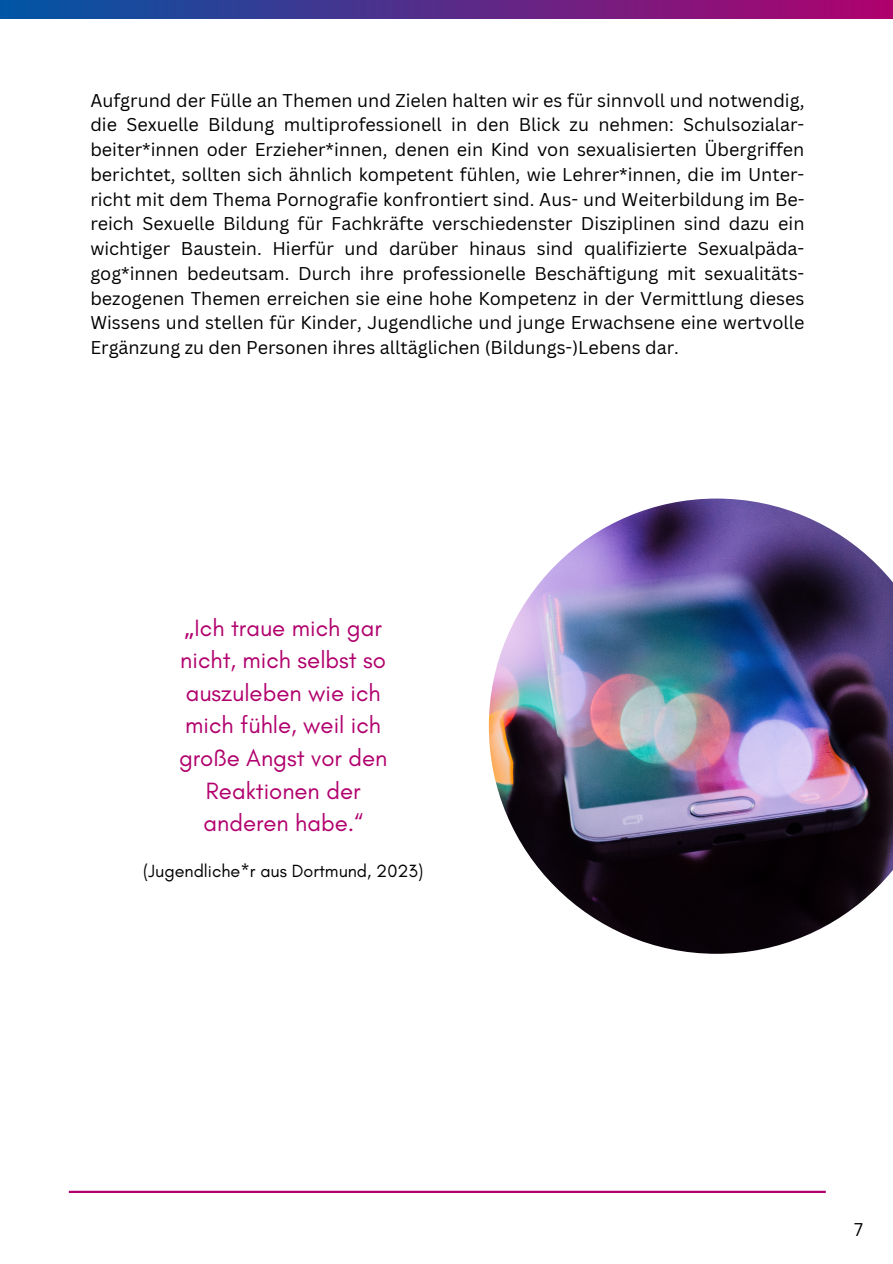
<style>
.page{position:relative;width:893px;height:1264px;background:#fff}
.page>*{position:absolute;margin:0;border:0;box-sizing:border-box;transform-origin:0 0}
.t1{font:24px/32.5px "Glacial Indifference";color:#b1006d;text-align:center}
.t2{font:18px/24.8px "Canva Sans";color:#000;text-align:justify}
.t3{font:18px "Glacial Indifference";color:#000}
.s1{font-family:"Noto Sans"}
</style>
<div class="page">
<hr style="left:69px;top:1190px;width:756px;height:2px;background:#b1006d">
<img style="left:489px;top:498px;width:403px;height:455px">
<div style="left:0;top:0;width:892px;height:19px;background:linear-gradient(to right,#0056a5,#af016d)"></div>
<p class="t2" style="left:90px;top:87px;width:715px">Aufgrund der Fülle an Themen und Zielen halten wir es für sinnvoll und notwendig, die Sexuelle Bildung multiprofessionell in den Blick zu nehmen: Schulsozialar&shy;beiter*innen oder Erzieher*innen, denen ein Kind von sexualisierten Übergriffen berichtet, sollten sich ähnlich kompetent fühlen, wie Lehrer*innen, die im Unter&shy;richt mit dem Thema Pornografie konfrontiert sind. Aus- und Weiterbildung im Be&shy;reich Sexuelle Bildung für Fachkräfte verschiedenster Disziplinen sind dazu ein wichtiger Baustein. Hierfür und darüber hinaus sind qualifizierte Sexualpäda&shy;gog*innen bedeutsam. Durch ihre professionelle Beschäftigung mit sexualitäts&shy;bezogenen Themen erreichen sie eine hohe Kompetenz in der Vermittlung dieses Wissens und stellen für Kinder, Jugendliche und junge Erwachsene eine wertvolle Ergänzung zu den Personen ihres alltäglichen (Bildungs-)Lebens dar.</p>
<p class="t1" style="left:179px;top:611px;width:210px"><span class="s1">„</span>Ich traue mich gar nicht, mich selbst so auszuleben wie ich mich fühle, weil ich große Angst vor den<br>Reaktionen der anderen habe.“</p>
<p class="t3" style="left:143px;top:859px;width:282px">(Jugendliche*r aus Dortmund, 2023)</p>
<p class="t2" style="left:854px;top:1216px;width:10px">7</p>
</div>
